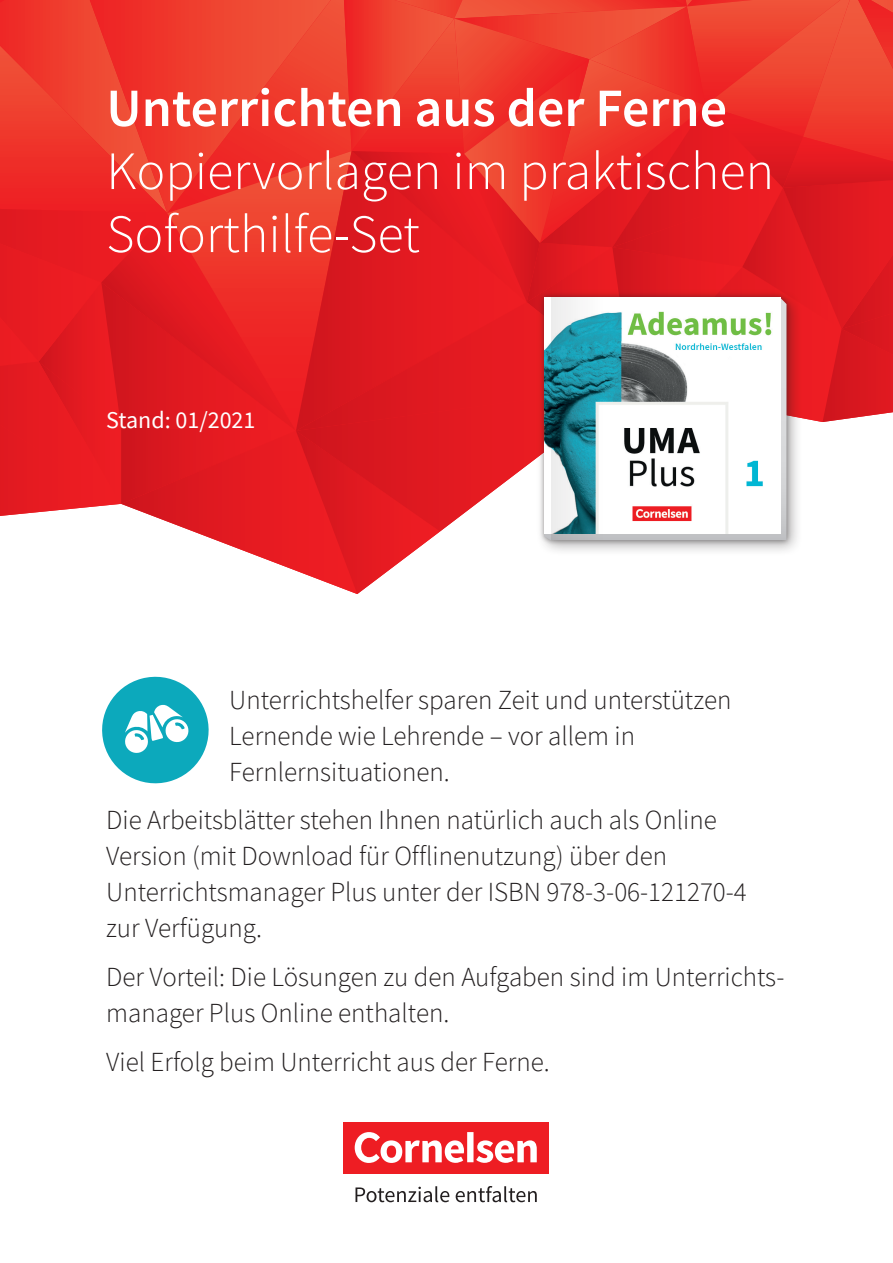
<style>
.page{position:relative;width:893px;height:1263px;background:#fff}
.page>*{position:absolute;margin:0;border:0;box-sizing:border-box;transform-origin:0 0}
.t1{font:300 54px/63px "CV Source Sans";color:#fff}
.t2{font:600 54px "CV Source Sans";color:#fff}
.t3{font:300 27px/36px "CV Source Sans";color:#231f20}
.t4{font:24px "CV Source Sans";color:#fff}
</style>
<div class="page">
<svg style="left:0;top:0;width:893px;height:594px;background:#ea4442"></svg>
<div style="left:343px;top:1122px;width:206px;height:52px;background:#ee1d23"></div>
<svg style="left:355px;top:1132px;width:182px;height:31px"></svg>
<svg style="left:355px;top:1186px;width:94px;height:16px"></svg>
<svg style="left:456px;top:1186px;width:81px;height:16px"></svg>
<svg style="left:102px;top:676px;width:107px;height:108px"></svg>
<div style="left:536px;top:289px;width:267px;height:268px;background:#231f20;opacity:.4"></div>
<div style="left:539px;top:292px;width:253px;height:253px;background:#231f20;opacity:.4"></div>
<svg style="left:544px;top:298px;width:242px;height:242px"></svg>
<img style="left:544px;top:298px;width:236px;height:235px">
<svg style="left:552px;top:298px;width:52px;height:242px"></svg>
<h1 class="t2" style="left:106px;top:73px;width:622px">Unterrichten aus der Ferne</h1>
<h1 class="t1" style="left:106px;top:140px;width:669px">Kopiervorlagen im praktischen<br>Soforthilfe-Set</h1>
<p class="t4" style="left:106px;top:404px;width:151px">Stand: 01/2021</p>
<p class="t3" style="left:229px;top:682px;width:504px">Unterrichtshelfer sparen Zeit und unterstützen<br>Lernende wie Lehrende – vor allem in<br>Fernlernsituationen.</p>
<p class="t3" style="left:106px;top:802px;width:642px">Die Arbeitsblätter stehen Ihnen natürlich auch als Online Version (mit Download für Offlinenutzung) über den Unterrichtsmanager Plus unter der ISBN 978-3-06-121270-4 zur Verfügung.</p>
<p class="t3" style="left:106px;top:959px;width:680px">Der Vorteil: Die Lösungen zu den Aufgaben sind im Unterrichts&shy;manager Plus Online enthalten.</p>
<p class="t3" style="left:106px;top:1044px;width:445px">Viel Erfolg beim Unterricht aus der Ferne.</p>
</div>
